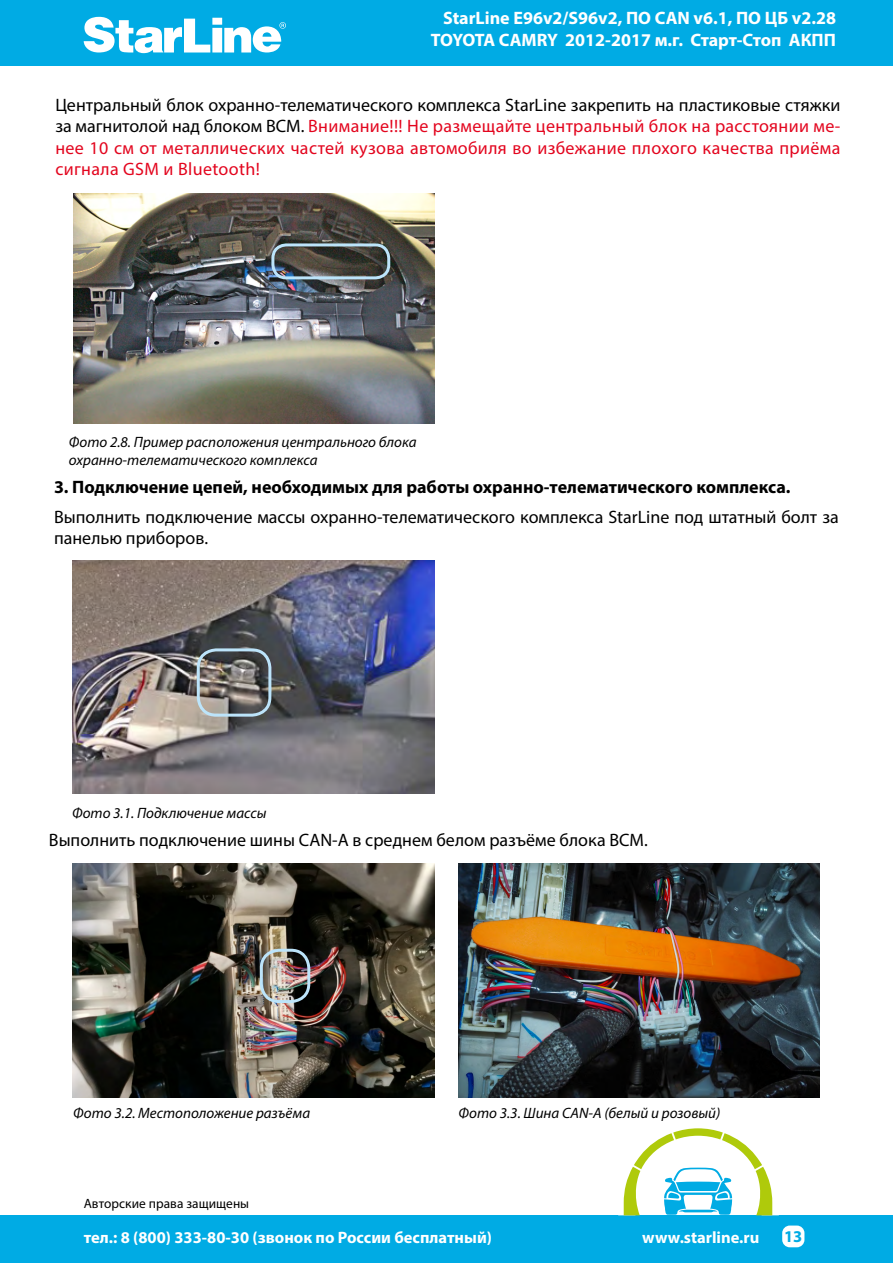
<style>
.page{position:relative;width:893px;height:1263px;background:#fff}
.page>*{position:absolute;margin:0;border:0;box-sizing:border-box;transform-origin:0 0}
.t1{font:18px/21.6px "Myriad Pro";letter-spacing:.02em;color:#e3051e;text-align:justify}
.t2{font:18px/21.6px "Myriad Pro";color:#000}
.t3{font:700 18px/21.6px "Myriad Pro";color:#fff;text-align:right}
.t4{font:700 18px "Myriad Pro";color:#000}
.t5{font:700 16.5px "Myriad Pro";color:#fff}
.t6{font:700 16.5px "Myriad Pro";color:#00abe4}
.t7{font:italic 15px/18px "Myriad Pro";color:#000}
.t8{font:13.5px "Myriad Pro";color:#000}
.s1{color:#000}
</style>
<div class="page">
<div style="left:0;top:0;width:893px;height:65px;background:#00abe4"></div>
<svg style="left:84px;top:17px;width:202px;height:36px"></svg>
<div style="left:0;top:1215px;width:893px;height:48px;background:#00abe4"></div>
<div style="left:782px;top:1225px;width:22px;height:22px;background:#fff;border-radius:8px"></div>
<svg style="left:623px;top:1128px;width:150px;height:87px"></svg>
<img style="left:74px;top:194px;width:361px;height:229px">
<div style="left:271px;top:243px;width:119px;height:36px;border:3px solid #bce4fa;border-radius:13px"></div>
<img style="left:72px;top:560px;width:363px;height:234px">
<div style="left:197px;top:648px;width:74px;height:69px;border:3px solid #bce4fa;border-radius:18px"></div>
<img style="left:72px;top:864px;width:363px;height:234px">
<img style="left:458px;top:864px;width:362px;height:234px">
<div style="left:260px;top:949px;width:50px;height:54px;border:3px solid #bce4fa;border-radius:18px"></div>
<p class="t3" style="left:431px;top:7px;width:407px">StarLine E96v2/S96v2, ПО CAN v6.1, ПО ЦБ v2.28<br>TOYOTA CAMRY 2012-2017 м.г. Старт-Стоп АКПП</p>
<p class="t1" style="left:55px;top:93px;width:786px"><span class="s1">Центральный блок охранно-телематического комплекса StarLine закрепить на пластиковые стяжки за магнитолой над блоком ВСМ.</span> Внимание!!! Не размещайте центральный блок на расстоянии ме&shy;нее 10 см от металлических частей кузова автомобиля во избежание плохого качества приёма сигнала GSM и Bluetooth!</p>
<p class="t7" style="left:69px;top:433px;width:349px">Фото 2.8. Пример расположения центрального блока охранно-телематического комплекса</p>
<p class="t4" style="left:54px;top:475px;width:738px">3. Подключение цепей, необходимых для работы охранно-телематического комплекса.</p>
<p class="t2" style="left:54px;top:506px;width:786px">Выполнить подключение массы охранно-телематического комплекса StarLine под штатный болт за панелью приборов.</p>
<p class="t7" style="left:72px;top:804px;width:196px">Фото 3.1. Подключение массы</p>
<p class="t2" style="left:49px;top:829px;width:600px">Выполнить подключение шины CAN-A в среднем белом разъёме блока ВСМ.</p>
<p class="t7" style="left:73px;top:1104px;width:238px">Фото 3.2. Местоположение разъёма</p>
<p class="t7" style="left:459px;top:1104px;width:263px">Фото 3.3. Шина CAN-A (белый и розовый)</p>
<p class="t8" style="left:84px;top:1195px;width:167px">Авторские права защищены</p>
<p class="t5" style="left:84px;top:1226px;width:410px">тел.: 8 (800) 333-80-30 (звонок по России бесплатный)</p>
<p class="t5" style="left:642px;top:1226px;width:119px">www.starline.ru</p>
<p class="t6" style="left:784px;top:1226px;width:20px">13</p>
</div>
